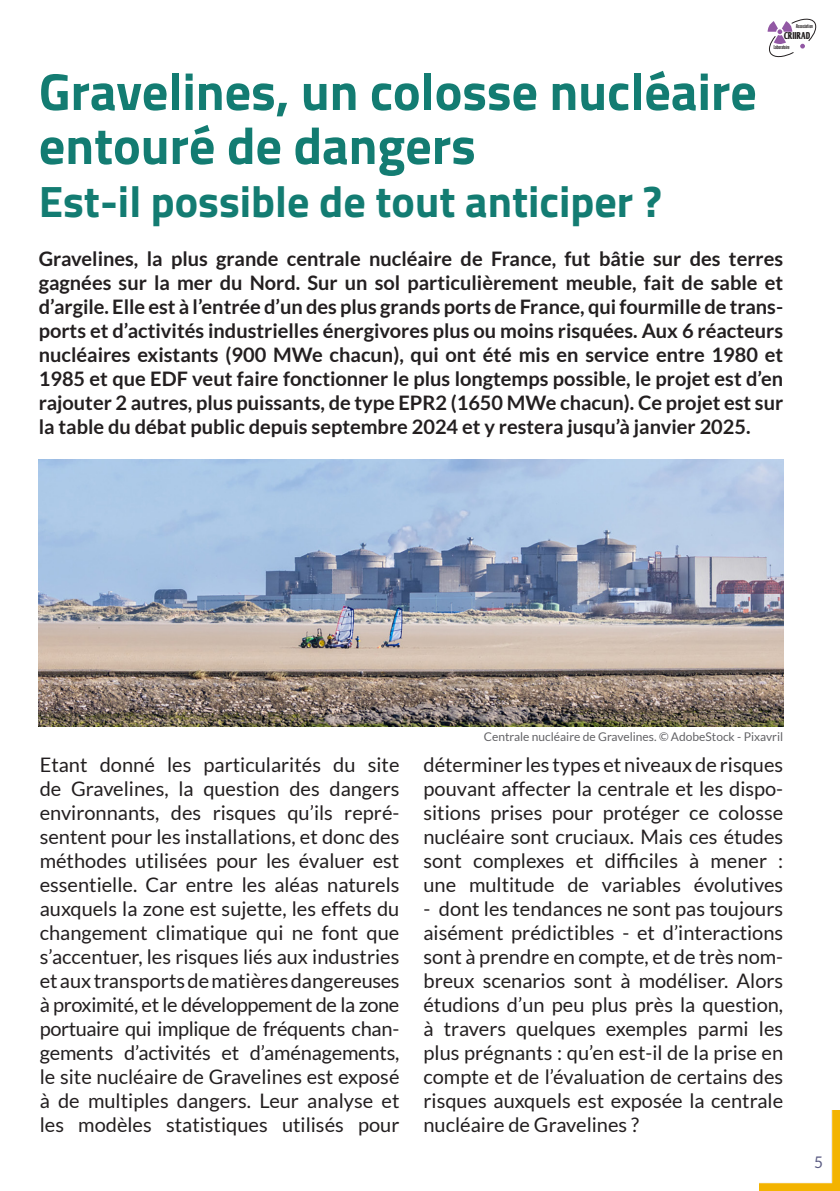
<style>
.page{position:relative;width:840px;height:1191px;background:#fff}
.page>*{position:absolute;margin:0;border:0;box-sizing:border-box;transform-origin:0 0}
.Titre_article{font:700 52px/54px "Titillium Web";color:#137c72}
.Sous-Titre_article{font:700 44px "Titillium Web";color:#137c72}
.Texte_standard{font:20px/24px "Lato";color:#231f20;text-align:justify}
.Chapô_article{font:700 20px/24px "Lato";color:#231f20;text-align:justify}
.t1{font:16px "Lato";color:#5b5c83;scale:.96 1}
.Légendes{font:12px "Lato";color:#636366}
.t2{font:700 9.6px "Oli Jo";letter-spacing:-.06em;color:#231f20;scale:.72 1}
.t3{font:5.4px "Tandelle";color:#231f20;scale:1.2 1}
</style>
<div class="page">
<svg style="left:759px;top:1110px;width:80px;height:81px"></svg>
<svg style="left:767px;top:18px;width:49px;height:40px"></svg>
<img style="left:39px;top:459px;width:743px;height:268px">
<p class="t3" style="left:795px;top:23px;width:16px">Association</p>
<p class="Titre_article" style="left:39px;top:62px;width:719px">Gravelines, un colosse nucléaire entouré de dangers</p>
<p class="Sous-Titre_article" style="left:39px;top:168px;width:624px">Est-il possible de tout anticiper ?</p>
<p class="t2" style="left:783px;top:30px;width:38px">CRIIRAD</p>
<p class="t3" style="left:773px;top:44px;width:15px">Laboratoire</p>
<p class="Chapô_article" style="left:39px;top:246px;width:745px">Gravelines, la plus grande centrale nucléaire de France, fut bâtie sur des terres gagnées sur la mer du Nord. Sur un sol particulièrement meuble, fait de sable et d’argile. Elle est à l’entrée d’un des plus grands ports de France, qui fourmille de trans&shy;ports et d’activités industrielles énergivores plus ou moins risquées. Aux 6 réacteurs nucléaires existants (900 MWe chacun), qui ont été mis en service entre 1980 et 1985 et que EDF veut faire fonctionner le plus longtemps possible, le projet est d’en rajouter 2 autres, plus puissants, de type EPR2 (1650 MWe chacun). Ce projet est sur la table du débat public depuis septembre 2024 et y restera jusqu’à janvier 2025.</p>
<p class="Légendes" style="left:483px;top:729px;width:301px">Centrale nucléaire de Gravelines. © AdobeStock - Pixavril</p>
<p class="Texte_standard" style="left:40px;top:752px;width:361px">Etant donné les particularités du site de Gravelines, la question des dangers environnants, des risques qu’ils repré&shy;sentent pour les installations, et donc des méthodes utilisées pour les évaluer est essentielle. Car entre les aléas naturels auxquels la zone est sujette, les effets du changement climatique qui ne font que s’accentuer, les risques liés aux industries et aux transports de matières dangereuses à proximité, et le développement de la zone portuaire qui implique de fréquents chan&shy;gements d’activités et d’aménagements, le site nucléaire de Gravelines est exposé à de multiples dangers. Leur analyse et les modèles statistiques utilisés pour</p>
<p class="Texte_standard" style="left:423px;top:752px;width:361px">déterminer les types et niveaux de risques pouvant affecter la centrale et les dispo&shy;sitions prises pour protéger ce colosse nucléaire sont cruciaux. Mais ces études sont complexes et difficiles à mener : une multitude de variables évolutives</p>
<p class="Texte_standard" style="left:423px;top:896px;width:361px">- dont les tendances ne sont pas toujours aisément prédictibles - et d’interactions sont à prendre en compte, et de très nom&shy;breux scenarios sont à modéliser. Alors étudions d’un peu plus près la question, à travers quelques exemples parmi les plus prégnants : qu’en est-il de la prise en compte et de l’évaluation de certains des risques auxquels est exposée la centrale nucléaire de Gravelines ?</p>
<p class="t1" style="left:813px;top:1153px;width:11px">5</p>
</div>
